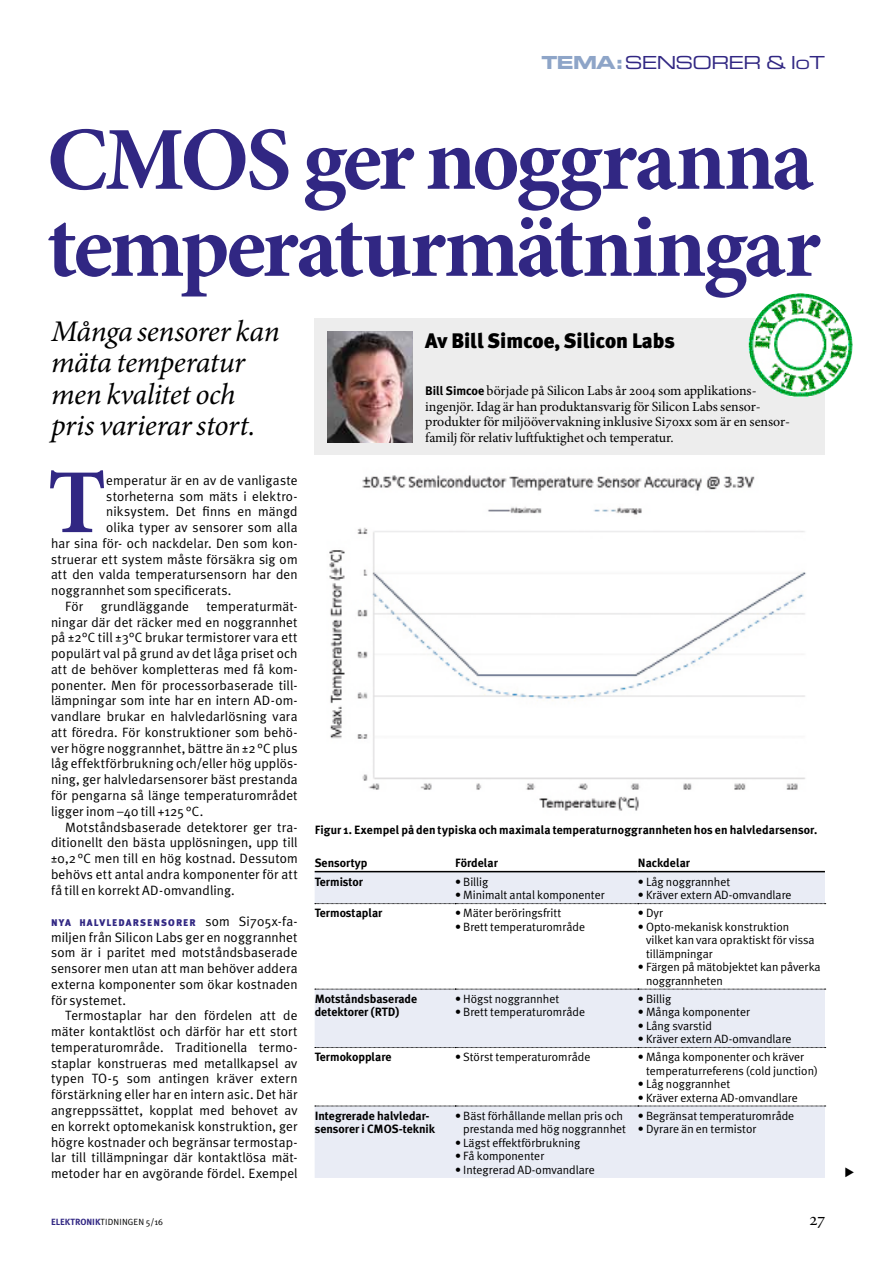
<style>
.page{position:relative;width:893px;height:1263px;background:#fff}
.page>*{position:absolute;margin:0;border:0;box-sizing:border-box;transform-origin:0 0}
.t1{font:700 91.5px "Minion Pro";color:#312783}
.t2{font:700 90px/87px "Minion Pro";letter-spacing:-.035em;color:#312783}
.t3{font:italic 30px/31.5px "Minion Pro";letter-spacing:-.015em;color:#000}
.t4{font:900 21px "Meta Plus";color:#000}
.t5{font:18px "Eurostile Extended Two";letter-spacing:-.04em;color:#312783}
.t6{font:13.8px/15.8px "Minion Pro";color:#000}
.t7{font:13.5px/15.8px "Meta Plus Normal";letter-spacing:.01em;color:#000;text-align:justify}
.t8{font:12px/13.5px "Meta Plus Normal";color:#000}
.t9{font:700 12px/13.5px "Meta Plus";color:#000}
.t10{font:900 9.75px "Meta Plus";letter-spacing:.115em;color:#312783}
.t11{font:9px "Meta Plus Normal";letter-spacing:.015em;color:#000}
.s1{font-family:"Eurostile Bold Extended Two";color:#8ea5c8}
.s2{font-family:"Meta Plus";font-weight:700;font-size:12.3px}
.s3{font-family:"Meta Plus Normal";font-weight:400;font-size:13.5px;color:#000}
.s4{font-family:"Meta Plus";font-weight:700;color:#312783}
</style>
<div class="page">
<div style="left:315px;top:319px;width:510px;height:136px;background:#ededed"></div>
<img style="left:327px;top:332px;width:85px;height:110px">
<img style="left:748px;top:293px;width:105px;height:105px;border-radius:52px">
<svg style="left:315px;top:872px;width:510px;height:306px;fill:#e9ecf5"></svg>
<hr style="left:315px;top:871px;width:140px;height:1px;background:#000">
<hr style="left:455px;top:871px;width:183px;height:1px;background:#000">
<hr style="left:638px;top:871px;width:187px;height:1px;background:#000">
<svg style="left:315px;top:903px;width:511px;height:1px"></svg>
<svg style="left:315px;top:989px;width:511px;height:1px"></svg>
<svg style="left:315px;top:1047px;width:511px;height:1px"></svg>
<svg style="left:315px;top:1106px;width:511px;height:1px"></svg>
<img style="left:329px;top:475px;width:477px;height:336px">
<h3 class="t5" style="left:541px;top:51px;width:285px"><span class="s1">TEMA:</span>SENSORER &amp; IOT</h3>
<h2 class="t2" style="left:47px;top:115px;width:775px">CMOS ger noggranna temperaturmätningar</h2>
<h3 class="t4" style="left:425px;top:328px;width:251px">AV BILL SIMCOE, SILICON LABS</h3>
<p class="t6" style="left:425px;top:383px;width:365px"><span class="s2">Bill Simcoe</span> började på Silicon Labs år 2004 som applikations&shy;ingenjör. Idag är han produktansvarig för Silicon Labs sensor&shy;produkter för miljöövervakning inklusive Si70xx som är en sensor&shy;familj för relativ luftfuktighet och temperatur.</p>
<h1 class="t1" style="left:48px;top:438px;width:60px">T</h1>
<p class="t7" style="left:106px;top:472px;width:193px">emperatur är en av de vanligaste</p>
<h3 class="t3" style="left:51px;top:315px;width:230px">Många sensorer kan mäta temperatur men kvalitet och pris varierar stort.</h3>
<p class="t7" style="left:106px;top:488px;width:193px">storheterna som mäts i elektro-</p>
<p class="t7" style="left:106px;top:504px;width:193px">niksystem. Det finns en mängd</p>
<p class="t7" style="left:106px;top:519px;width:193px">olika typer av sensorer som alla</p>
<p class="t7" style="left:51px;top:535px;width:248px">har sina för- och nackdelar. Den som kon-</p>
<p class="t7" style="left:51px;top:551px;width:248px">struerar ett system måste försäkra sig om</p>
<p class="t7" style="left:51px;top:567px;width:248px">att den valda temperatursensorn har den</p>
<p class="t7" style="left:51px;top:582px;width:182px">noggrannhet som specificerats.</p>
<p class="t7" style="left:65px;top:598px;width:20px">För</p>
<p class="t7" style="left:101px;top:598px;width:90px">grundläggande</p>
<p class="t7" style="left:51px;top:598px;width:248px;text-indent:156px">temperaturmät&shy;ningar där det räcker med en noggrannhet på ±2°C till ±3°C brukar termistorer vara ett populärt val på grund av det låga priset och att de behöver kompletteras med få kom&shy;ponenter. Men för processorbaserade til - lämpningar som inte har en intern AD-om&shy;vandlare brukar en halvledarlösning vara att föredra. För konstruktioner som behö&shy;ver högre noggrannhet, bättre än ±2°C plus låg effektförbrukning och/eller hög upplös&shy;ning, ger halvledarsensorer bäst prestanda för pengarna så länge temperaturområdet ligger inom –40 till +125°C.</p>
<p class="t7" style="left:51px;top:819px;width:248px;text-indent:14px">Motståndsbaserade detektorer ger tra&shy;ditionellt den bästa upplösningen, upp till ±0,2°C men till en hög kostnad. Dessutom behövs ett antal andra komponenter för att få till en korrekt AD-omvandling.</p>
<p class="t10" style="left:51px;top:917px;width:248px">NYA HALVL EDARSENS ORER <span class="s3">som Si705x-fa-</span></p>
<p class="t7" style="left:51px;top:929px;width:248px">miljen från Silicon Labs ger en noggrannhet som är i paritet med motståndsbaserade sensorer men utan att man behöver addera externa komponenter som ökar kostnaden för systemet.</p>
<p class="t7" style="left:51px;top:1008px;width:248px;text-indent:14px">Termostaplar har den fördelen att de mäter kontaktlöst och därför har ett stort temperaturområde. Traditionella termo&shy;staplar konstrueras med metallkapsel av typen TO-5 som antingen kräver extern förstärkning eller har en intern asic. Det här angreppssättet, kopplat med behovet av en korrekt optomekanisk konstruktion, ger högre kostnader och begränsar termostap&shy;lar till tillämpningar där kontaktlösa mät&shy;metoder har en avgörande fördel. Exempel</p>
<p class="t9" style="left:315px;top:823px;width:504px">Figur 1. Exempel på den typiska och maximala temperaturnoggrannheten hos en halvledarsensor.</p>
<p class="t9" style="left:315px;top:856px;width:54px">Sensortyp</p>
<p class="t9" style="left:455px;top:856px;width:44px">Fördelar</p>
<p class="t9" style="left:638px;top:856px;width:54px">Nackdelar</p>
<p class="t9" style="left:315px;top:875px;width:50px">Termistor</p>
<p class="t8" style="left:455px;top:875px;width:35px">• Billig</p>
<p class="t8" style="left:455px;top:888px;width:151px">• Minimalt antal komponenter</p>
<p class="t8" style="left:638px;top:875px;width:94px">• Låg noggrannhet</p>
<p class="t8" style="left:638px;top:888px;width:155px">• Kräver extern AD-omvandlare</p>
<p class="t9" style="left:315px;top:906px;width:69px">Termostaplar</p>
<p class="t8" style="left:455px;top:906px;width:108px">• Mäter beröringsfritt</p>
<p class="t8" style="left:455px;top:920px;width:132px">• Brett temperaturområde</p>
<p class="t8" style="left:638px;top:906px;width:27px">• Dyr</p>
<p class="t8" style="left:646px;top:920px;width:170px;text-indent:-8px">• Opto-mekanisk konstruktion vilket kan vara opraktiskt för vissa tillämpningar</p>
<p class="t8" style="left:646px;top:960px;width:176px;text-indent:-8px">• Färgen på mätobjektet kan påverka noggrannheten</p>
<p class="t9" style="left:315px;top:992px;width:104px">Motståndsbaserade detektorer (RTD)</p>
<p class="t8" style="left:455px;top:992px;width:106px">• Högst noggrannhet</p>
<p class="t8" style="left:638px;top:992px;width:35px">• Billig</p>
<p class="t8" style="left:638px;top:1005px;width:114px">• Många komponenter</p>
<p class="t8" style="left:638px;top:1019px;width:76px">• Lång svarstid</p>
<p class="t8" style="left:638px;top:1032px;width:155px">• Kräver extern AD-omvandlare</p>
<p class="t8" style="left:455px;top:1005px;width:132px">• Brett temperaturområde</p>
<p class="t9" style="left:315px;top:1050px;width:78px">Termokopplare</p>
<p class="t8" style="left:455px;top:1050px;width:137px">• Störst temperaturområde</p>
<p class="t8" style="left:646px;top:1050px;width:173px;text-indent:-8px">• Många komponenter och kräver temperaturreferens (cold junction)</p>
<p class="t8" style="left:638px;top:1077px;width:94px">• Låg noggrannhet</p>
<p class="t8" style="left:638px;top:1091px;width:161px">• Kräver externa AD-omvandlare</p>
<p class="t9" style="left:315px;top:1109px;width:122px">Integrerade halvledar&shy;sensorer i CMOS-teknik</p>
<p class="t8" style="left:455px;top:1108px;width:173px;text-align:right">• Bäst förhållande mellan pris och prestanda med hög noggrannhet</p>
<p class="t8" style="left:455px;top:1135px;width:127px">• Lägst effektförbrukning</p>
<p class="t8" style="left:455px;top:1149px;width:91px">• Få komponenter</p>
<p class="t8" style="left:455px;top:1162px;width:141px">• Integrerad AD-omvandlare</p>
<p class="t8" style="left:638px;top:1108px;width:158px">• Begränsat temperaturområde</p>
<p class="t8" style="left:638px;top:1122px;width:120px">• Dyrare än en termistor</p>
<p class="t11" style="left:51px;top:1216px;width:114px"><span class="s4">ELEKTRONIK</span>TIDNINGEN 5/16</p>
</div>
